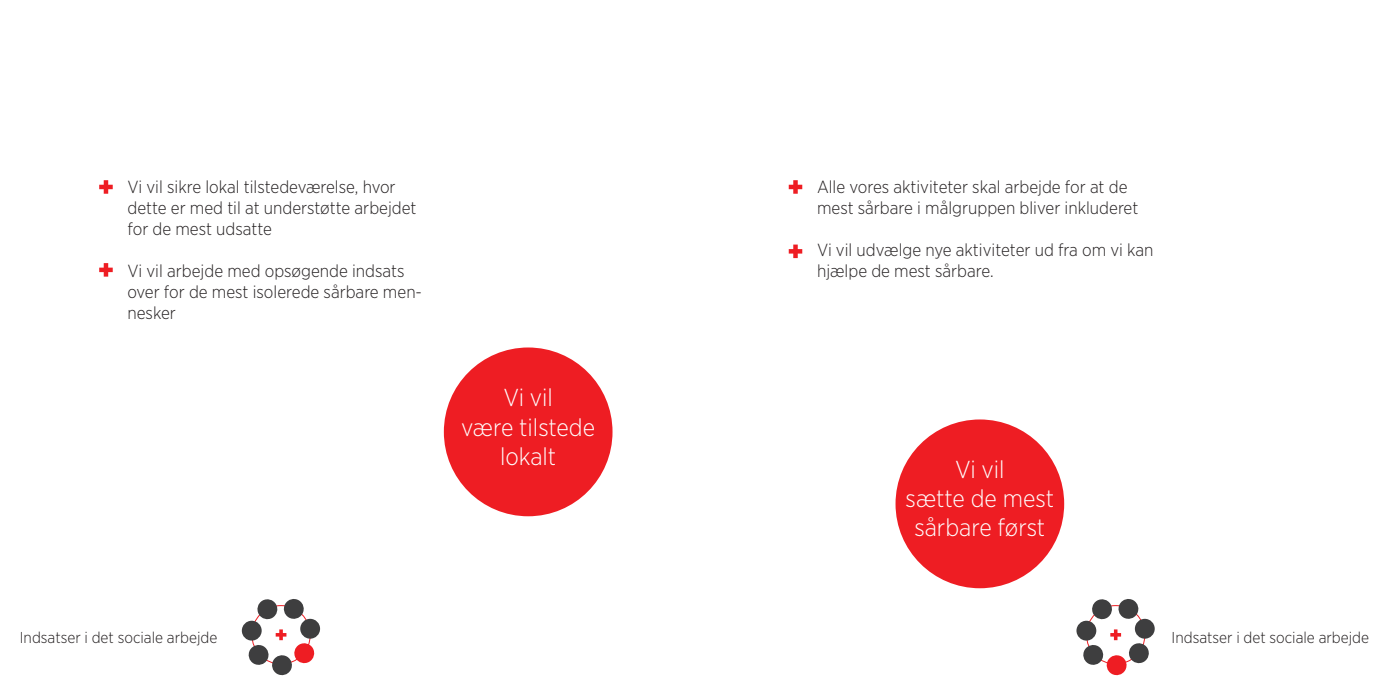
<style>
.page{position:relative;width:1389px;height:695px;background:#fff}
.page>*{position:absolute;margin:0;border:0;box-sizing:border-box;transform-origin:0 0}
.t1{font:300 24.5px/29.4px "Gotham Narrow";color:#fff;text-align:center}
.t2{font:300 17.5px/21px "Gotham Narrow";color:#231f20}
.t3{font:300 15.75px "Gotham Narrow";color:#231f20}
</style>
<div class="page">
<div style="left:444px;top:347px;width:169px;height:169px;background:#ee1d23;border-radius:50%"></div>
<svg style="left:99px;top:180px;width:14px;height:14px"></svg>
<svg style="left:99px;top:263px;width:14px;height:13px"></svg>
<svg style="left:789px;top:180px;width:13px;height:14px"></svg>
<svg style="left:789px;top:244px;width:13px;height:14px"></svg>
<div style="left:896px;top:419px;width:168px;height:169px;background:#ee1d23;border-radius:50%"></div>
<div style="left:300px;top:618px;width:20px;height:20px;background:#3e3e3f;border-radius:50%"></div>
<div style="left:242px;top:620px;width:20px;height:20px;background:#3e3e3f;border-radius:50%"></div>
<svg style="left:256px;top:599px;width:49px;height:21px"></svg>
<svg style="left:247px;top:629px;width:69px;height:47px"></svg>
<div style="left:1135px;top:618px;width:20px;height:20px;background:#3e3e3f;border-radius:50%"></div>
<div style="left:1076px;top:620px;width:20px;height:20px;background:#3e3e3f;border-radius:50%"></div>
<svg style="left:1091px;top:599px;width:49px;height:21px"></svg>
<svg style="left:1082px;top:629px;width:68px;height:47px"></svg>
<p class="t2" style="left:127px;top:176px;width:291px">Vi vil sikre lokal tilstedeværelse, hvor dette er med til at understøtte arbejdet for de mest udsatte</p>
<p class="t2" style="left:127px;top:260px;width:296px">Vi vil arbejde med opsøgende indsats over for de mest isolerede sårbare men&shy;nesker</p>
<h1 class="t1" style="left:461px;top:382px;width:136px">Vi vil<br>være tilstede lokalt</h1>
<p class="t2" style="left:817px;top:176px;width:323px">Alle vores aktiviteter skal arbejde for at de mest sårbare i målgruppen bliver inkluderet</p>
<p class="t2" style="left:817px;top:239px;width:338px">Vi vil udvælge nye aktiviteter ud fra om vi kan hjælpe de mest sårbare.</p>
<h1 class="t1" style="left:906px;top:453px;width:150px">Vi vil<br>sætte de mest sårbare først</h1>
<p class="t3" style="left:20px;top:627px;width:199px">Indsatser i det sociale arbejde</p>
<p class="t3" style="left:1172px;top:627px;width:199px">Indsatser i det sociale arbejde</p>
</div>
